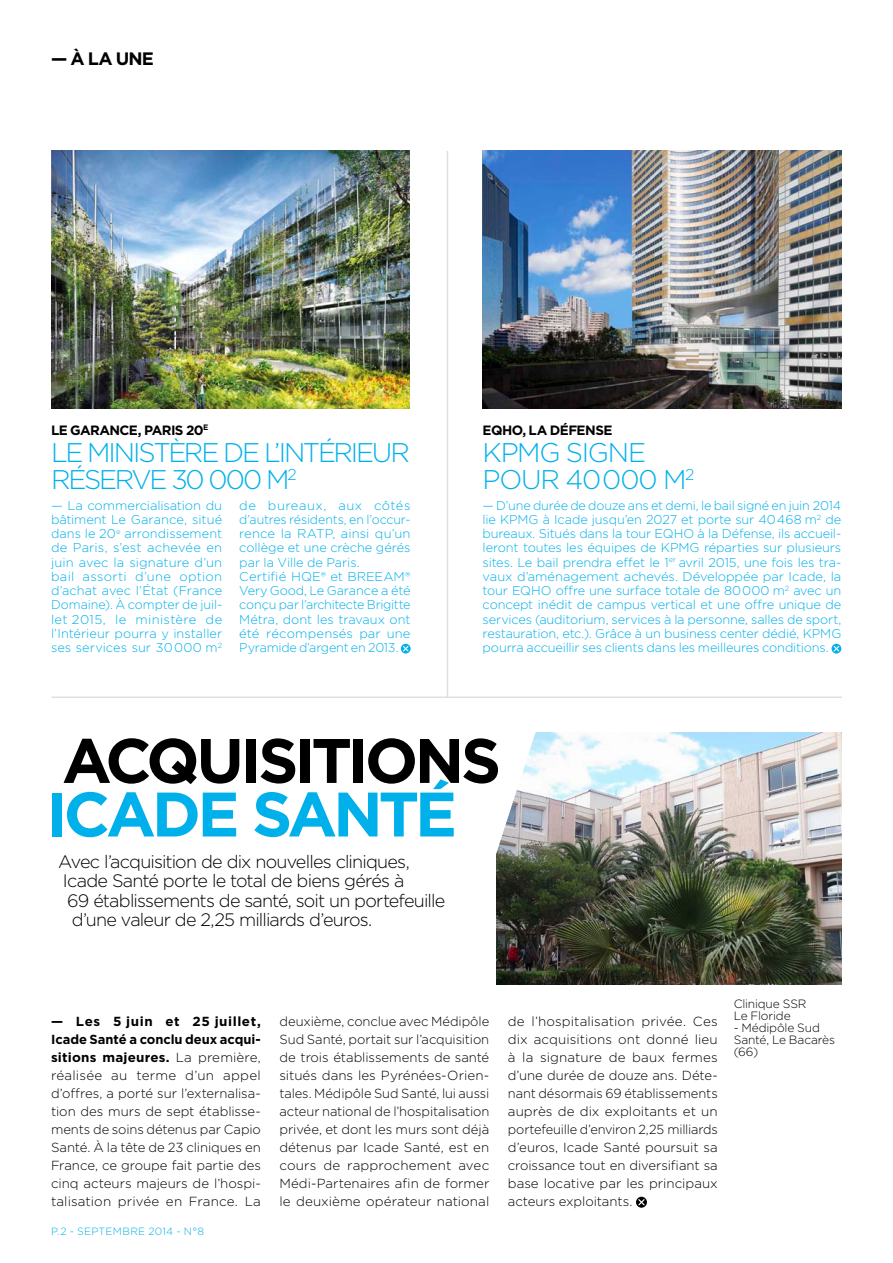
<style>
.page{position:relative;width:893px;height:1263px;background:#fff}
.page>*{position:absolute;margin:0;border:0;box-sizing:border-box;transform-origin:0 0}
.t1{font:700 62.7px "Gotham";letter-spacing:-.06em;color:#000}
.t2{font:700 62.7px "Gotham";letter-spacing:-.06em;color:#00b0eb}
.t3{font:300 27px/27px "Gotham";letter-spacing:-.06em;color:#00b0eb}
.t4{font:300 18px "Gotham";letter-spacing:-.045em;color:#000}
.t5{font:700 18px "Gotham";color:#000}
.t6{font:700 13.5px "Gotham";letter-spacing:-.04em;color:#000}
.t7{font:300 13.2px/18px "Gotham";color:#000;text-align:justify}
.t8{font:300 12.75px/14.2px "Gotham";letter-spacing:-.005em;color:#00b0eb;text-align:justify}
.t9{font:300 12px/12px "Gotham";letter-spacing:-.015em;color:#000}
.t10{font:300 10.5px "Gotham";letter-spacing:.02em;color:#00b0eb}
.s1{font-weight:700}
</style>
<div class="page">
<svg style="left:831px;top:644px;width:10px;height:9px"></svg>
<svg style="left:833px;top:645px;width:7px;height:7px"></svg>
<img style="left:483px;top:151px;width:358px;height:258px">
<img style="left:51px;top:151px;width:359px;height:258px">
<svg style="left:401px;top:644px;width:10px;height:9px"></svg>
<svg style="left:402px;top:645px;width:8px;height:7px"></svg>
<svg style="left:636px;top:1197px;width:11px;height:11px"></svg>
<svg style="left:637px;top:1198px;width:9px;height:8px"></svg>
<hr style="left:52px;top:696px;width:790px;height:2px;background:#dfdfdf">
<hr style="left:447px;top:151px;width:1px;height:546px;background:#dfdfdf">
<img style="left:497px;top:733px;width:345px;height:251px">
<svg style="left:496px;top:732px;width:46px;height:192px"></svg>
<h3 class="t5" style="left:51px;top:47px;width:78px">— À LA UNE</h3>
<p class="t6" style="left:51px;top:421px;width:30px">le GARANCE</p>
<p class="t6" style="left:138px;top:421px;width:72px">, paris 20<sup>e</sup></p>
<h2 class="t3" style="left:51px;top:438px;width:51px">Le minist</h2>
<h2 class="t3" style="left:168px;top:438px;width:132px">ère de l’Intérieur</h2>
<h2 class="t3" style="left:51px;top:465px;width:18px">réserve</h2>
<h2 class="t3" style="left:171px;top:465px;width:127px">30 000 m<sup>2</sup></h2>
<p class="t8" style="left:51px;top:497px;width:173px">— La commercialisation du bâtiment Le Garance, situé dans le 20<sup>e</sup> arrondissement de Paris, s’est achevée en juin avec la signature d’un bail assorti d’une option d’achat avec l’État (France Domaine). À compter de juil&shy;let 2015, le ministère de l’Intérieur pourra y installer ses services sur 30 000 m<sup>2</sup></p>
<p class="t8" style="left:239px;top:497px;width:173px;text-align:left">de bureaux, aux côtés d’autres résidents, en l’occur&shy;rence la RATP, ainsi qu’un collège et une crèche gérés par la Ville de Paris.<br>Certifié HQE® et BREEAM®<br>Very Good, Le Garance a été conçu par l’architecte B rigitte<br>Métra, dont les travaux ont été récompensés par une<br>Pyramide d’argent en 2013.</p>
<p class="t6" style="left:483px;top:421px;width:131px">eqho, La Défense</p>
<h2 class="t3" style="left:483px;top:438px;width:100px">KPMG signe pour</h2>
<h2 class="t3" style="left:565px;top:465px;width:130px">40 000 m <sup>2</sup></h2>
<p class="t8" style="left:483px;top:497px;width:360px">— D’une durée de douze ans et demi, le bail signé en juin 2014 lie KPMG à Icade jusqu’en 2027 et porte sur 40 468 m<sup>2</sup> de bureaux. Situés dans la tour EQHO à la Défense, ils accueil&shy;leront toutes les équipes de KPMG réparties sur plusieurs sites. Le bail prendra effet le 1<sup>er</sup> avril 2015, une fois les tra&shy;vaux d’aménagement achevés. Développée par Icade, la tour EQHO offre une surface totale de 80 000 m<sup>2</sup> avec un concept inédit de campus vertical et une offre unique de services (auditorium, services à la personne, salles de sport, restauration, etc.). Grâce à un business center dédié, KPMG pourra accueillir ses clients dans les meilleures conditions.</p>
<h1 class="t1" style="left:62px;top:719px;width:441px">acquisitions</h1>
<h1 class="t2" style="left:46px;top:773px;width:404px">icade santÉ</h1>
<h3 class="t4" style="left:58px;top:850px;width:353px">Avec l’acquisition de dix nouvelles cliniques,</h3>
<h3 class="t4" style="left:63px;top:869px;width:343px">Icade Santé porte le total de biens gérés à</h3>
<h3 class="t4" style="left:67px;top:889px;width:379px">69 établissements de santé, soit un portefeuille</h3>
<h3 class="t4" style="left:72px;top:908px;width:302px">d’une valeur de 2,25 milliards d’euros.</h3>
<p class="t7" style="left:51px;top:1012px;width:211px"><span class="s1">— Les 5 juin et 25 juillet, Icade Santé a conclu deux acqui&shy;sitions majeures.</span> La première, réalisée au terme d’un appel d’offres, a porté sur l’externalisa&shy;tion des murs de sept établisse&shy;ments de soins détenus par Capio Santé. À la tête de 23 cliniques en France, ce groupe fait partie des cinq acteurs majeurs de l’hospi&shy;talisation privée en France. La</p>
<p class="t7" style="left:279px;top:1012px;width:211px">deuxième, conclue avec Médipôle Sud Santé, portait sur l’acquisition de trois établissements de santé situés dans les Pyrénées-Orien&shy;tales. Médipôle Sud Santé, lui aussi acteur national de l’hospitalisation privée, et dont les murs sont déjà détenus par Icade Santé, est en cours de rapprochement avec Médi-Partenaires afin de former le deuxième opérateur national</p>
<p class="t7" style="left:508px;top:1012px;width:211px">de l’hospitalisation privée. Ces dix acquisitions ont donné lieu à la signature de baux fermes d’une durée de douze ans. Déte&shy;nant désormais 69 établissements auprès de dix exploitants et un portefeuille d’environ 2,25 milliards d’euros, Icade Santé poursuit sa croissance tout en diversifiant sa base locative par les principaux acteurs exploitants.</p>
<p class="t10" style="left:51px;top:1224px;width:35px">P.2 - septem</p>
<p class="t10" style="left:122px;top:1224px;width:83px">bre 2014 - N°8</p>
<p class="t9" style="left:734px;top:997px;width:74px">Clinique SSR<br>Le Floride</p>
<p class="t9" style="left:734px;top:1021px;width:103px">- Médipôle Sud<br>Santé, Le Bacarès (66)</p>
</div>
